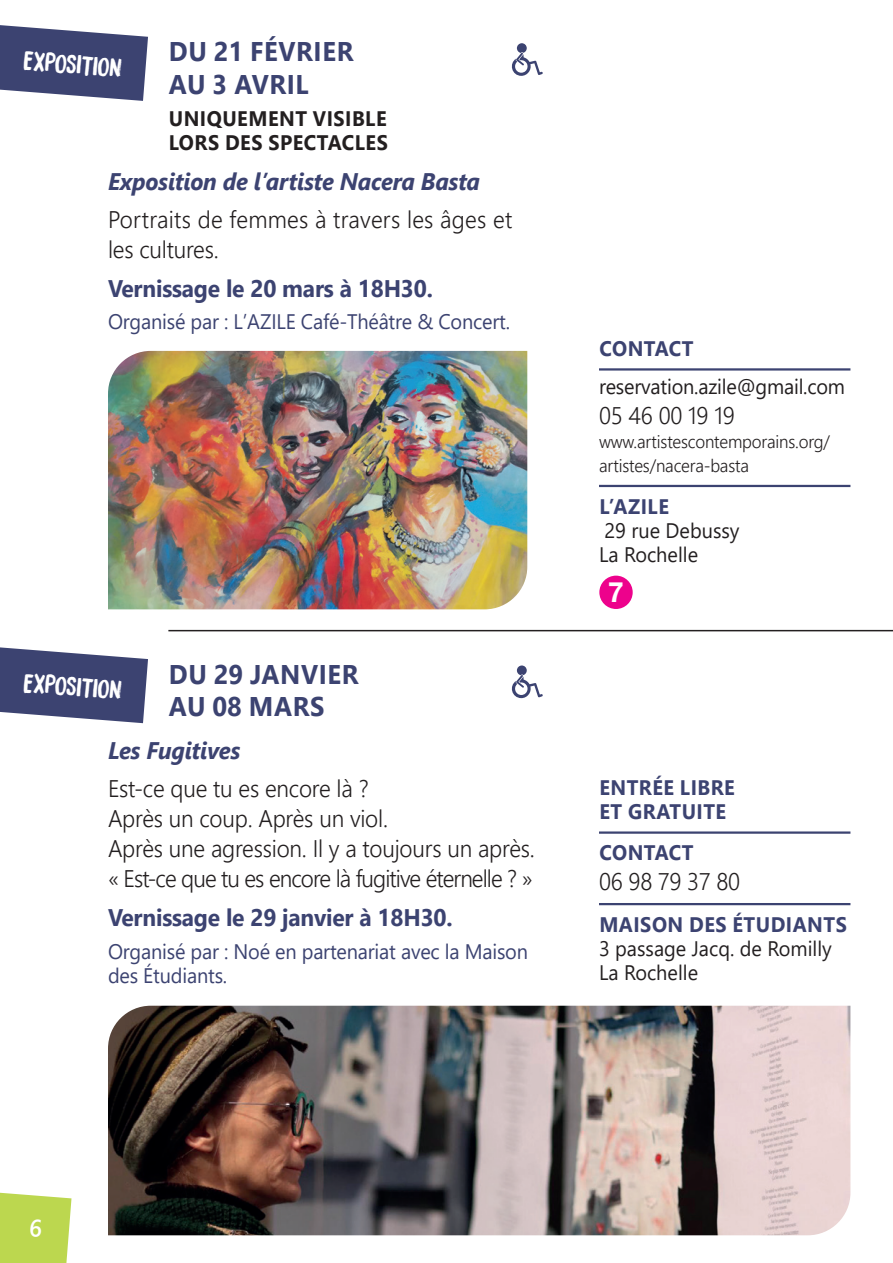
<style>
.page{position:relative;width:893px;height:1263px;background:#fff}
.page>*{position:absolute;margin:0;border:0;box-sizing:border-box;transform-origin:0 0}
.t1{font:700 27.9px "Helvetica Neue LT Pro";color:#fff}
.t2{font:700 27px/32.4px "Segoe UI";letter-spacing:.025em;color:#3c4371;scale:.95 1}
.t3{font:300 24px/30px "Segoe UI";letter-spacing:-.01em;color:#231f20;scale:.95 1}
.t4{font:700 24px "Segoe UI";letter-spacing:-.01em;color:#3c4371;scale:.95 1}
.t5{font:300 24px/30px "Segoe UI";letter-spacing:.01em;color:#231f20;scale:.95 1}
.t6{font:italic 700 24px "Segoe UI";letter-spacing:-.01em;color:#3c4371;scale:.95 1}
.t7{font:24px "DK Bocadillo";color:#fff;scale:.95 1}
.t8{font:21px/24px "Segoe UI";letter-spacing:-.01em;color:#3c4371;scale:.95 1}
.t9{font:21px/24px "Segoe UI";color:#231f20;scale:.95 1}
.t10{font:700 21px/24px "Segoe UI";letter-spacing:.025em;color:#3c4371;scale:.95 1}
.t11{font:700 21px/23.4px "Segoe UI";letter-spacing:.025em;color:#231f20;scale:.95 1}
.t12{font:300 18px/24px "Segoe UI";letter-spacing:-.01em;color:#231f20;scale:.95 1}
</style>
<div class="page">
<svg style="left:0;top:25px;width:148px;height:76px;background:#5b6188"></svg>
<hr style="left:168px;top:630px;width:725px;height:1px;background:#231f20">
<img style="left:108px;top:351px;width:419px;height:258px">
<hr style="left:599px;top:368px;width:251px;height:3px;background:#3c4371">
<hr style="left:599px;top:485px;width:251px;height:2px;background:#3c4371">
<div style="left:599px;top:576px;width:34px;height:33px;background:#ed028c;border-radius:50%"></div>
<svg style="left:511px;top:43px;width:32px;height:33px"></svg>
<svg style="left:0;top:647px;width:148px;height:76px;background:#5b6188"></svg>
<hr style="left:599px;top:831px;width:251px;height:3px;background:#3c4371">
<hr style="left:599px;top:903px;width:251px;height:2px;background:#3c4371">
<svg style="left:511px;top:665px;width:32px;height:33px"></svg>
<img style="left:108px;top:1006px;width:742px;height:229px">
<svg style="left:0;top:1192px;width:71px;height:71px;background:#c1da5c"></svg>
<p class="t7" style="left:25px;top:45px;width:105px;rotate:5deg">EXPOSITION</p>
<p class="t2" style="left:169px;top:34px;width:196px">DU 21 FÉVRIER<br>AU 3 AVRIL</p>
<p class="t11" style="left:169px;top:106px;width:232px">UNIQUEMENT VISIBLE<br>LORS DES SPECTACLES</p>
<p class="t6" style="left:108px;top:158px;width:393px">Exposition de l’artiste Nacera Basta</p>
<p class="t5" style="left:108px;top:202px;width:427px">Portraits de femmes à travers les âges et les cultures.</p>
<p class="t4" style="left:108px;top:265px;width:343px">Vernissage le 20 mars à 18H30.</p>
<p class="t8" style="left:108px;top:308px;width:425px">Organisé par : L’AZILE Café-Théâtre &amp; Concert.</p>
<p class="t7" style="left:25px;top:667px;width:105px;rotate:5deg">EXPOSITION</p>
<p class="t2" style="left:169px;top:656px;width:201px">DU 29 JANVIER<br>AU 08 MARS</p>
<p class="t6" style="left:108px;top:728px;width:141px">Les Fugitives</p>
<p class="t3" style="left:108px;top:772px;width:451px">Est-ce que tu es encore là ?<br>Après un coup. Après un viol.<br>Après une agression. Il y a toujours un après. « Est-ce que tu es encore là fugitive éternelle ? »</p>
<p class="t4" style="left:108px;top:895px;width:364px">Vernissage le 29 janvier à 18H30.</p>
<p class="t8" style="left:108px;top:937px;width:444px">Organisé par : Noé en partenariat avec la Maison des Étudiants.</p>
<p class="t10" style="left:599px;top:334px;width:101px">CONTACT</p>
<p class="t9" style="left:599px;top:373px;width:261px">reservation.azile@gmail.com</p>
<p class="t3" style="left:599px;top:398px;width:144px">05 46 00 19 19</p>
<p class="t12" style="left:599px;top:428px;width:245px">www.artistescontemporains.org/ artistes/nacera-basta</p>
<p class="t10" style="left:599px;top:492px;width:75px">L’AZILE</p>
<p class="t9" style="left:599px;top:516px;width:149px">29 rue Debussy<br>La Rochelle</p>
<p class="t1" style="left:608px;top:575px;width:17px">7</p>
<p class="t10" style="left:599px;top:774px;width:144px">ENTRÉE LIBRE<br>ET GRATUITE</p>
<p class="t10" style="left:599px;top:839px;width:101px">CONTACT</p>
<p class="t3" style="left:599px;top:864px;width:150px">06 98 79 37 80</p>
<p class="t10" style="left:599px;top:911px;width:262px">MAISON DES ÉTUDIANTS</p>
<p class="t9" style="left:599px;top:934px;width:247px">3 passage Jacq. de Romilly<br>La Rochelle</p>
</div>
